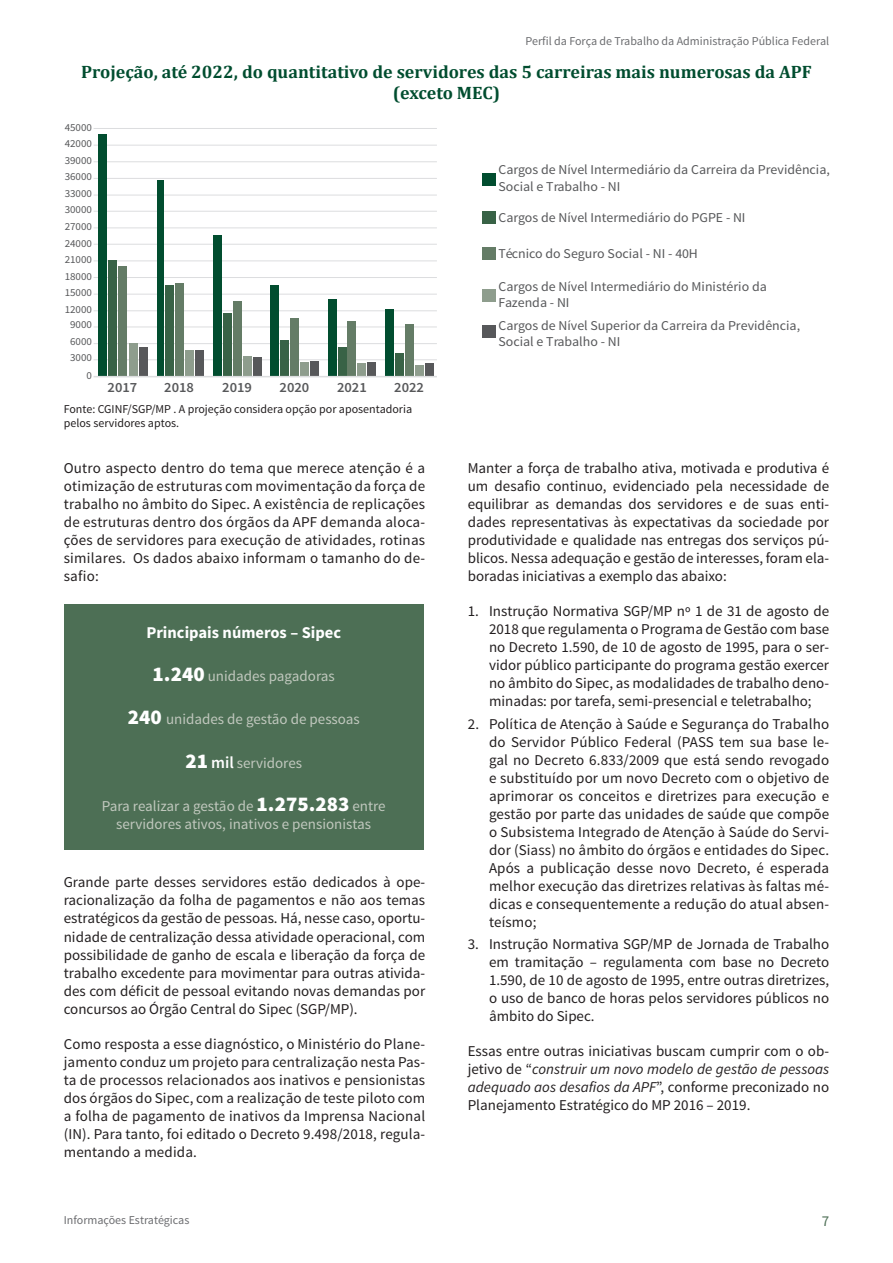
<style>
.page{position:relative;width:893px;height:1263px;background:#fff}
.page>*{position:absolute;margin:0;border:0;box-sizing:border-box;transform-origin:0 0}
.t1{font:700 18px/21.6px "Cambria";color:#014d2f;text-align:center}
.t2{font:700 16.5px "Source Sans Pro";color:#fff}
.t3{font:15px/18px "Source Sans Pro";color:#231f20;text-align:justify}
.t4{font:15px/18px "Source Sans Pro";color:#c1c8be;text-align:center}
.t5{font:15px "Source Sans Pro";color:#4d6f55}
.t6{font:600 14.1px "Source Sans Pro";color:#57585a}
.t7{font:13.5px/16.2px "Source Sans Pro";color:#57585a}
.t8{font:12px/14.4px "Source Sans Pro";color:#231f20}
.t9{font:12px "Source Sans Pro";color:#6c6d70}
.t10{font:10.65px/16.6px "Source Sans Pro";color:#57585a}
.s1{font-weight:900;font-size:21px;color:#fff}
.s2{font-weight:600;font-size:16.5px;color:#fff}
.s3{font-style:italic}
</style>
<div class="page">
<div style="left:64px;top:604px;width:360px;height:246px;background:#4d6f55"></div>
<hr style="left:94px;top:195px;width:343px;height:1px;background:#dcdddf">
<hr style="left:94px;top:178px;width:343px;height:1px;background:#dcdddf">
<hr style="left:94px;top:161px;width:343px;height:1px;background:#dcdddf">
<hr style="left:94px;top:145px;width:343px;height:1px;background:#dcdddf">
<hr style="left:94px;top:128px;width:343px;height:1px;background:#dcdddf">
<hr style="left:94px;top:211px;width:343px;height:1px;background:#dcdddf">
<hr style="left:94px;top:227px;width:343px;height:1px;background:#dcdddf">
<hr style="left:94px;top:310px;width:343px;height:1px;background:#dcdddf">
<hr style="left:94px;top:294px;width:343px;height:1px;background:#dcdddf">
<hr style="left:94px;top:277px;width:343px;height:1px;background:#dcdddf">
<hr style="left:94px;top:260px;width:343px;height:1px;background:#dcdddf">
<hr style="left:94px;top:244px;width:343px;height:1px;background:#dcdddf">
<hr style="left:94px;top:327px;width:343px;height:1px;background:#dcdddf">
<hr style="left:94px;top:343px;width:343px;height:1px;background:#dcdddf">
<hr style="left:94px;top:359px;width:343px;height:1px;background:#dcdddf">
<div style="left:98px;top:134px;width:9px;height:243px;background:#014d2f"></div>
<div style="left:157px;top:180px;width:7px;height:197px;background:#014d2f"></div>
<div style="left:213px;top:235px;width:8px;height:142px;background:#014d2f"></div>
<div style="left:270px;top:285px;width:9px;height:92px;background:#014d2f"></div>
<div style="left:328px;top:299px;width:8px;height:78px;background:#014d2f"></div>
<div style="left:385px;top:309px;width:8px;height:68px;background:#014d2f"></div>
<div style="left:108px;top:260px;width:9px;height:117px;background:#386246"></div>
<div style="left:165px;top:285px;width:8px;height:92px;background:#386246"></div>
<div style="left:223px;top:313px;width:8px;height:64px;background:#386246"></div>
<div style="left:280px;top:341px;width:9px;height:36px;background:#386246"></div>
<div style="left:338px;top:347px;width:8px;height:30px;background:#386246"></div>
<div style="left:395px;top:353px;width:8px;height:24px;background:#386246"></div>
<div style="left:118px;top:266px;width:9px;height:111px;background:#647c66"></div>
<div style="left:175px;top:283px;width:8px;height:94px;background:#647c66"></div>
<div style="left:233px;top:301px;width:8px;height:76px;background:#647c66"></div>
<div style="left:290px;top:318px;width:9px;height:59px;background:#647c66"></div>
<div style="left:348px;top:321px;width:8px;height:56px;background:#647c66"></div>
<div style="left:405px;top:325px;width:8px;height:52px;background:#647c66"></div>
<div style="left:129px;top:343px;width:9px;height:34px;background:#8e9d8d"></div>
<div style="left:185px;top:351px;width:8px;height:26px;background:#8e9d8d"></div>
<div style="left:243px;top:356px;width:8px;height:21px;background:#8e9d8d"></div>
<div style="left:301px;top:362px;width:8px;height:15px;background:#8e9d8d"></div>
<div style="left:358px;top:364px;width:8px;height:13px;background:#8e9d8d"></div>
<div style="left:415px;top:365px;width:8px;height:12px;background:#8e9d8d"></div>
<div style="left:139px;top:347px;width:8px;height:30px;background:#57585a"></div>
<div style="left:195px;top:351px;width:8px;height:26px;background:#57585a"></div>
<div style="left:253px;top:357px;width:9px;height:20px;background:#57585a"></div>
<div style="left:311px;top:361px;width:8px;height:16px;background:#57585a"></div>
<div style="left:368px;top:362px;width:8px;height:15px;background:#57585a"></div>
<div style="left:425px;top:364px;width:8px;height:13px;background:#57585a"></div>
<hr style="left:94px;top:376px;width:343px;height:1px;background:#dcdddf">
<div style="left:482px;top:173px;width:13px;height:13px;background:#014d2f"></div>
<div style="left:482px;top:212px;width:13px;height:12px;background:#386246"></div>
<div style="left:482px;top:247px;width:13px;height:13px;background:#647c66"></div>
<div style="left:482px;top:289px;width:13px;height:13px;background:#8e9d8d"></div>
<div style="left:482px;top:325px;width:13px;height:13px;background:#57585a"></div>
<p class="t9" style="left:526px;top:34px;width:305px">Perfil da Força de Trabalho da Administração Pública Federal</p>
<p class="t1" style="left:81px;top:60px;width:732px">Projeção, até 2022, do quantitativo de servidores das 5 carreiras mais numerosas da APF (exceto MEC)</p>
<p class="t10" style="left:65px;top:120px;width:29px;line-height:15.8px">45000<br>42000</p>
<p class="t10" style="left:65px;top:152px;width:29px;text-align:justify">39000<br>36000<br>33000<br>30000<br>27000<br>24000</p>
<p class="t10" style="left:65px;top:251px;width:29px;line-height:17.1px">21000<br>18000</p>
<p class="t10" style="left:65px;top:284px;width:29px;line-height:17.4px">15000<br>12000</p>
<p class="t10" style="left:70px;top:317px;width:23px;text-align:justify">9000<br>6000<br>3000</p>
<p class="t10" style="left:87px;top:367px;width:7px">0</p>
<p class="t6" style="left:108px;top:378px;width:31px">2017</p>
<p class="t6" style="left:164px;top:378px;width:31px">2018</p>
<p class="t6" style="left:222px;top:378px;width:31px">2019</p>
<p class="t6" style="left:280px;top:378px;width:31px">2020</p>
<p class="t6" style="left:337px;top:378px;width:31px">2021</p>
<p class="t6" style="left:394px;top:378px;width:31px">2022</p>
<p class="t8" style="left:64px;top:402px;width:350px">Fonte: CGINF/SGP/MP . A projeção considera opção por aposentadoria pelos servidores aptos.</p>
<p class="t3" style="left:64px;top:459px;width:363px">Outro aspecto dentro do tema que merece atenção é a otimização de estruturas com movimentação da força de trabalho no âmbito do Sipec. A existência de replicações de estruturas dentro dos órgãos da APF demanda aloca&shy;ções de servidores para execução de atividades, rotinas similares. Os dados abaixo informam o tamanho do de&shy;safio:</p>
<p class="t2" style="left:146px;top:622px;width:196px">Principais números – Sipec</p>
<p class="t4" style="left:153px;top:667px;width:184px"><span class="s1">1.240</span> unidades pagadoras</p>
<p class="t4" style="left:128px;top:710px;width:234px"><span class="s1">240</span> unidades de gestão de pessoas</p>
<p class="t4" style="left:185px;top:754px;width:118px"><span class="s1">21</span> <span class="s2">mil</span> servidores</p>
<p class="t4" style="left:102px;top:797px;width:285px">Para realizar a gestão de <span class="s1">1.275.283</span> entre servidores ativos, inativos e pensionistas</p>
<p class="t3" style="left:64px;top:874px;width:363px">Grande parte desses servidores estão dedicados à ope&shy;racionalização da folha de pagamentos e não aos temas estratégicos da gestão de pessoas. Há, nesse caso, oportu&shy;nidade de centralização dessa atividade operacional, com possibilidade de ganho de escala e liberação da força de trabalho excedente para movimentar para outras ativida&shy;des com déficit de pessoal evitando novas demandas por concursos ao Órgão Central do Sipec (SGP/MP).</p>
<p class="t3" style="left:64px;top:1035px;width:363px">Como resposta a esse diagnóstico, o Ministério do Plane&shy;jamento conduz um projeto para centralização nesta Pas&shy;ta de processos relacionados aos inativos e pensionistas dos órgãos do Sipec, com a realização de teste piloto com a folha de pagamento de inativos da Imprensa Nacional (IN). Para tanto, foi editado o Decreto 9.498/2018, regula&shy;mentando a medida.</p>
<p class="t9" style="left:64px;top:1212px;width:127px">Informações Estratégicas</p>
<p class="t7" style="left:498px;top:162px;width:333px">Cargos de Nível Intermediário da Carreira da Previdência,<br>Social e Trabalho - NI</p>
<p class="t7" style="left:498px;top:210px;width:249px">Cargos de Nível Intermediário do PGPE - NI</p>
<p class="t7" style="left:498px;top:246px;width:201px">Técnico do Seguro Social - NI - 40H</p>
<p class="t7" style="left:498px;top:279px;width:270px">Cargos de Nível Intermediário do Ministério da<br>Fazenda - NI</p>
<p class="t7" style="left:498px;top:317px;width:303px">Cargos de Nível Superior da Carreira da Previdência,<br>Social e Trabalho - NI</p>
<p class="t3" style="left:468px;top:459px;width:363px">Manter a força de trabalho ativa, motivada e produtiva é um desafio continuo, evidenciado pela necessidade de equilibrar as demandas dos servidores e de suas enti&shy;dades representativas às expectativas da sociedade por produtividade e qualidade nas entregas dos serviços pú&shy;blicos. Nessa adequação e gestão de interesses, foram ela&shy;boradas iniciativas a exemplo das abaixo:</p>
<p class="t3" style="left:489px;top:602px;width:342px;text-indent:-21px">1. Instrução Normativa SGP/MP nº 1 de 31 de agosto de 2018 que regulamenta o Programa de Gestão com base no Decreto 1.590, de 10 de agosto de 1995, para o ser&shy;vidor público participante do programa gestão exercer no âmbito do Sipec, as modalidades de trabalho deno&shy;minadas: por tarefa, semi-presencial e teletrabalho;</p>
<p class="t3" style="left:489px;top:715px;width:342px;text-indent:-21px">2. Política de Atenção à Saúde e Segurança do Trabalho do Servidor Público Federal (PASS tem sua base le&shy;gal no Decreto 6.833/2009 que está sendo revogado e substituído por um novo Decreto com o objetivo de aprimorar os conceitos e diretrizes para execução e gestão por parte das unidades de saúde que compõe o Subsistema Integrado de Atenção à Saúde do Servi&shy;dor (Siass) no âmbito do órgãos e entidades do Sipec.<br>Após a publicação desse novo Decreto, é esperada melhor execução das diretrizes relativas às faltas mé&shy;dicas e consequentemente a redução do atual absen&shy;teísmo;</p>
<p class="t3" style="left:489px;top:935px;width:342px;text-indent:-21px">3. Instrução Normativa SGP/MP de Jornada de Trabalho em tramitação – regulamenta com base no Decreto 1.590, de 10 de agosto de 1995, entre outras diretrizes, o uso de banco de horas pelos servidores públicos no âmbito do Sipec.</p>
<p class="t3" style="left:468px;top:1042px;width:363px">Essas entre outras iniciativas buscam cumprir com o ob&shy;jetivo de “<span class="s3">construir um novo modelo de gestão de pessoas adequado aos desafios da APF</span>”, conforme preconizado no Planejamento Estratégico do MP 2016 – 2019.</p>
<p class="t5" style="left:822px;top:1212px;width:9px">7</p>
</div>
